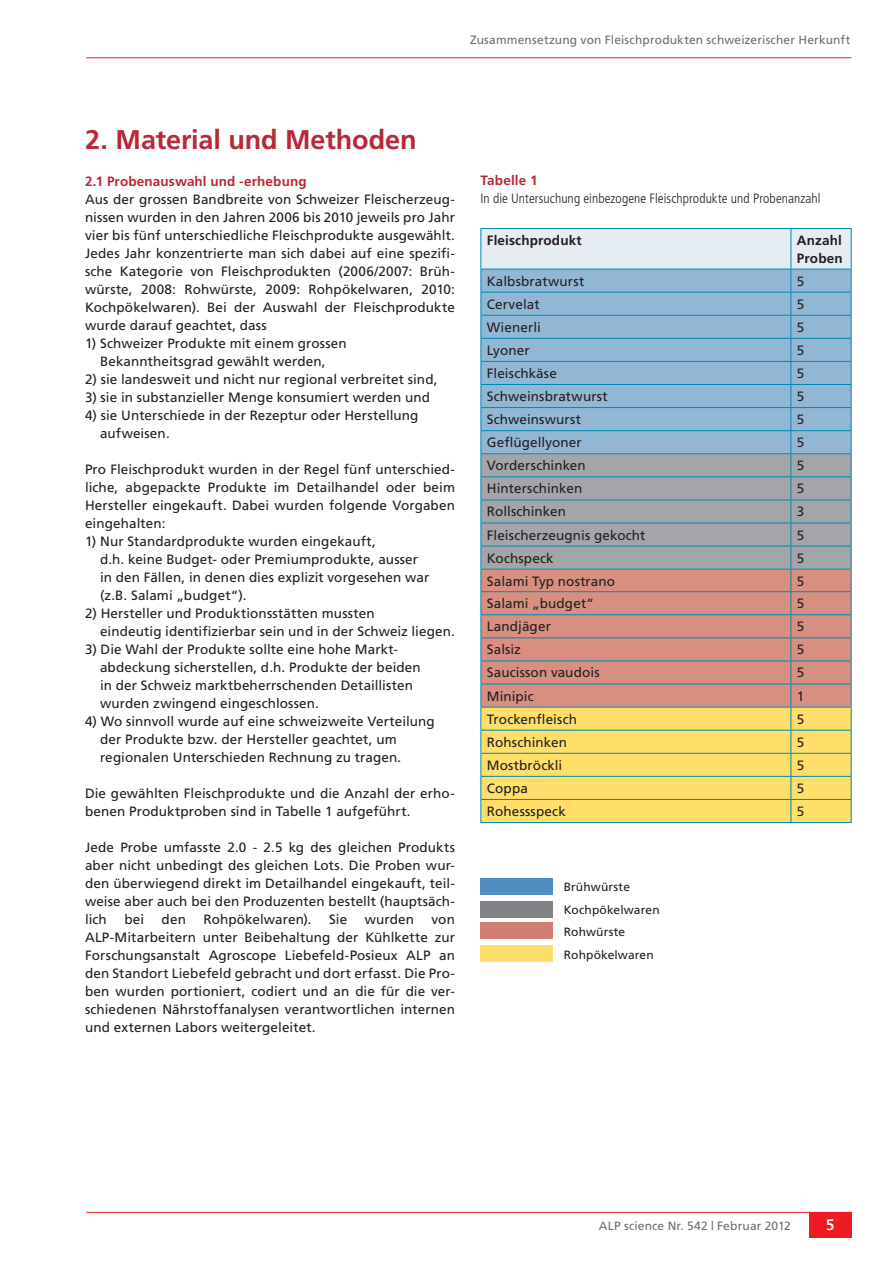
<style>
.page{position:relative;width:893px;height:1263px;background:#fff}
.page>*{position:absolute;margin:0;border:0;box-sizing:border-box;transform-origin:0 0}
.t1{font:700 27px "Frutiger";letter-spacing:-.005em;color:#b82837}
.t2{font:15px "Frutiger";color:#fff}
.t3{font:13.5px/18px "Frutiger";letter-spacing:.01em;color:#231f20}
.t4{font:300 condensed 13.5px "Frutiger";letter-spacing:.005em;color:#231f20}
.t5{font:700 13.5px "Frutiger";letter-spacing:.01em;color:#b82837}
.t6{font:700 13.5px/18px "Frutiger";letter-spacing:.01em;color:#231f20}
.t7{font:12px "Frutiger";letter-spacing:.015em;color:#6d6e70}
.t8{font:12px/22.5px "Frutiger";letter-spacing:.01em;color:#231f20}
</style>
<div class="page">
<hr style="left:86px;top:1212px;width:765px;height:1px;background:#ed1c24">
<div style="left:809px;top:1212px;width:42px;height:25px;background:#ed1c24"></div>
<hr style="left:86px;top:57px;width:765px;height:1px;background:#ed1c24">
<hr style="left:480px;top:228px;width:311px;height:1px;background:#0088b5">
<hr style="left:791px;top:228px;width:60px;height:1px;background:#0088b5">
<svg style="left:480px;top:229px;width:372px;height:593px;background:#b6b3a6"></svg>
<hr style="left:480px;top:822px;width:371px;height:1px;background:#0088b5">
<div style="left:480px;top:879px;width:73px;height:16px;background:#4f8dbf"></div>
<div style="left:480px;top:901px;width:73px;height:16px;background:#808285"></div>
<div style="left:480px;top:922px;width:73px;height:17px;background:#d37e74"></div>
<div style="left:480px;top:945px;width:73px;height:17px;background:#ffdf69"></div>
<p class="t7" style="left:470px;top:35px;width:382px">Zusammensetzung von Fleischprodukten schweizerischer Herkunft</p>
<h1 class="t1" style="left:85px;top:128px;width:333px">2. Material und Methoden</h1>
<p class="t5" style="left:85px;top:176px;width:223px">2.1 Probenauswahl und -erhebung</p>
<p class="t3" style="left:85px;top:191px;width:371px;text-align:justify">Aus der grossen Bandbreite von Schweizer Fleischerzeug&shy;nissen wurden in den Jahren 2006 bis 2010 jeweils pro Jahr vier bis fünf unterschiedliche Fleischprodukte ausgewählt.<br>Jedes Jahr konzentrierte man sich dabei auf eine spezifi&shy;sche Kategorie von Fleischprodukten (2006/2007: Brüh&shy;würste, 2008: Rohwürste, 2009: Rohpökelwaren, 2010:<br>Kochpökelwaren). Bei der Auswahl der Fleischprodukte wurde darauf geachtet, dass</p>
<p class="t3" style="left:85px;top:335px;width:263px;text-align:center">1) Schweizer Produkte mit einem grossen<br>Bekanntheitsgrad gewählt werden,</p>
<p class="t3" style="left:85px;top:371px;width:354px">2) sie landesweit und nicht nur regional verbreitet sind,</p>
<p class="t3" style="left:85px;top:389px;width:347px">3) sie in substanzieller Menge konsumiert werden und</p>
<p class="t3" style="left:100px;top:407px;width:320px;text-indent:-15px">4) sie Unterschiede in der Rezeptur oder Herstellung aufweisen.</p>
<p class="t3" style="left:85px;top:461px;width:371px;text-align:justify">Pro Fleischprodukt wurden in der Regel fünf unterschied&shy;liche, abgepackte Produkte im Detailhandel oder beim Hersteller eingekauft. Dabei wurden folgende Vorgaben eingehalten:</p>
<p class="t3" style="left:100px;top:533px;width:331px;text-indent:-15px">1) Nur Standardprodukte wurden eingekauft,<br>d.h. keine Budget- oder Premiumprodukte, ausser in den Fällen, in denen dies explizit vorgesehen war (z.B. Salami „budget“).</p>
<p class="t3" style="left:100px;top:605px;width:356px;text-indent:-15px">2) Hersteller und Produktionsstätten mussten<br>eindeutig identifizierbar sein und in der Schweiz liegen.</p>
<p class="t3" style="left:100px;top:641px;width:322px;text-indent:-15px">3) Die Wahl der Produkte sollte eine hohe Markt&shy;abdeckung sicherstellen, d.h. Produkte der beiden in der Schweiz marktbeherrschenden Detaillisten wurden zwingend eingeschlossen.</p>
<p class="t3" style="left:100px;top:713px;width:336px;text-indent:-15px">4) Wo sinnvoll wurde auf eine schweizweite Verteilung der Produkte bzw. der Hersteller geachtet, um regionalen Unterschieden Rechnung zu tragen.</p>
<p class="t3" style="left:85px;top:785px;width:371px">Die gewählten Fleischprodukte und die Anzahl der erho&shy;benen Produktproben sind in Tabelle 1 aufgeführt.</p>
<p class="t3" style="left:85px;top:839px;width:371px;text-align:justify">Jede Probe umfasste 2.0 - 2.5 kg des gleichen Produkts aber nicht unbedingt des gleichen Lots. Die Proben wur&shy;den überwiegend direkt im Detailhandel eingekauft, teil&shy;weise aber auch bei den Produzenten bestellt (hauptsäch&shy;lich</p>
<p class="t3" style="left:124px;top:911px;width:21px">bei</p>
<p class="t3" style="left:162px;top:911px;width:26px">den</p>
<p class="t3" style="left:203px;top:911px;width:110px">Rohpökelwaren).</p>
<p class="t3" style="left:329px;top:911px;width:20px">Sie</p>
<p class="t3" style="left:365px;top:911px;width:51px">wurden</p>
<p class="t3" style="left:85px;top:911px;width:371px;text-align:justify;text-indent:346px">von ALP-Mitarbeitern unter Beibehaltung der Kühlkette zur Forschungsanstalt Agroscope Liebefeld-Posieux ALP an den Standort Liebefeld gebracht und dort erfasst. Die Pro&shy;ben wurden portioniert, codiert und an die für die ver&shy;schiedenen Nährstoffanalysen verantwortlichen internen und externen Labors weitergeleitet.</p>
<p class="t5" style="left:480px;top:175px;width:59px">Tabelle 1</p>
<p class="t4" style="left:480px;top:193px;width:342px">In die Untersuchung einbezogene Fleischprodukte und Probenanzahl</p>
<p class="t6" style="left:487px;top:232px;width:96px">Fleischprodukt</p>
<p class="t6" style="left:797px;top:232px;width:47px">Anzahl<br>Proben</p>
<p class="t3" style="left:487px;top:273px;width:99px">Kalbsbratwurst</p>
<p class="t3" style="left:797px;top:273px;width:9px">5</p>
<p class="t3" style="left:487px;top:296px;width:54px">Cervelat</p>
<p class="t3" style="left:797px;top:296px;width:9px">5</p>
<p class="t3" style="left:487px;top:319px;width:55px">Wienerli</p>
<p class="t3" style="left:797px;top:319px;width:9px">5</p>
<p class="t3" style="left:487px;top:342px;width:44px">Lyoner</p>
<p class="t3" style="left:797px;top:342px;width:9px">5</p>
<p class="t3" style="left:487px;top:365px;width:72px">Fleischkäse</p>
<p class="t3" style="left:797px;top:365px;width:9px">5</p>
<p class="t3" style="left:487px;top:388px;width:122px">Schweinsbratwurst</p>
<p class="t3" style="left:797px;top:388px;width:9px">5</p>
<p class="t3" style="left:487px;top:411px;width:96px">Schweinswurst</p>
<p class="t3" style="left:797px;top:411px;width:9px">5</p>
<p class="t3" style="left:487px;top:434px;width:96px">Geflügellyoner</p>
<p class="t3" style="left:797px;top:434px;width:9px">5</p>
<p class="t3" style="left:487px;top:458px;width:100px">Vorderschinken</p>
<p class="t3" style="left:797px;top:458px;width:9px">5</p>
<p class="t3" style="left:487px;top:481px;width:97px">Hinterschinken</p>
<p class="t3" style="left:797px;top:481px;width:9px">5</p>
<p class="t3" style="left:487px;top:504px;width:81px">Rollschinken</p>
<p class="t3" style="left:797px;top:504px;width:9px">3</p>
<p class="t3" style="left:487px;top:527px;width:160px">Fleischerzeugnis gekocht</p>
<p class="t3" style="left:797px;top:527px;width:9px">5</p>
<p class="t3" style="left:487px;top:550px;width:68px">Kochspeck</p>
<p class="t3" style="left:797px;top:550px;width:9px">5</p>
<p class="t3" style="left:487px;top:573px;width:130px">Salami Typ nostrano</p>
<p class="t3" style="left:797px;top:573px;width:9px">5</p>
<p class="t3" style="left:487px;top:595px;width:109px">Salami „budget“</p>
<p class="t3" style="left:797px;top:595px;width:9px">5</p>
<p class="t3" style="left:487px;top:619px;width:66px">Landjäger</p>
<p class="t3" style="left:797px;top:619px;width:9px">5</p>
<p class="t3" style="left:487px;top:642px;width:36px">Salsiz</p>
<p class="t3" style="left:797px;top:642px;width:9px">5</p>
<p class="t3" style="left:487px;top:665px;width:114px">Saucisson vaudois</p>
<p class="t3" style="left:797px;top:665px;width:9px">5</p>
<p class="t3" style="left:487px;top:688px;width:48px">Minipic</p>
<p class="t3" style="left:797px;top:688px;width:9px">1</p>
<p class="t3" style="left:487px;top:711px;width:92px">Trockenfleisch</p>
<p class="t3" style="left:797px;top:711px;width:9px">5</p>
<p class="t3" style="left:487px;top:734px;width:82px">Rohschinken</p>
<p class="t3" style="left:797px;top:734px;width:9px">5</p>
<p class="t3" style="left:487px;top:757px;width:77px">Mostbröckli</p>
<p class="t3" style="left:797px;top:757px;width:9px">5</p>
<p class="t3" style="left:487px;top:780px;width:43px">Coppa</p>
<p class="t3" style="left:797px;top:780px;width:9px">5</p>
<p class="t3" style="left:487px;top:803px;width:80px">Rohessspeck</p>
<p class="t3" style="left:797px;top:803px;width:9px">5</p>
<p class="t8" style="left:564px;top:876px;width:97px">Brühwürste<br>Kochpökelwaren<br>Rohwürste<br>Rohpökelwaren</p>
<p class="t7" style="left:599px;top:1221px;width:193px">ALP science Nr. 542 | Februar 2012</p>
<p class="t2" style="left:826px;top:1219px;width:10px">5</p>
</div>
